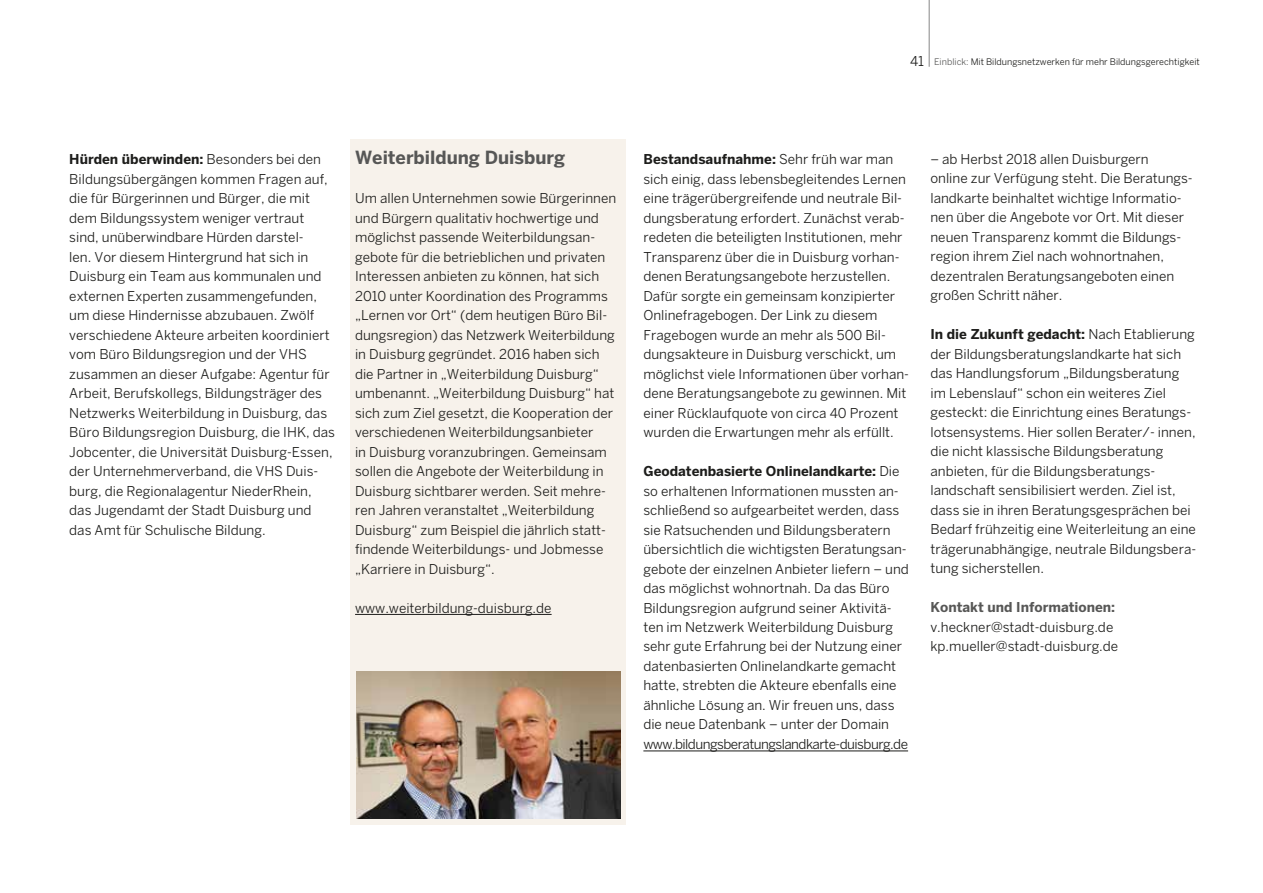
<style>
.page{position:relative;width:1263px;height:893px;background:#fff}
.page>*{position:absolute;margin:0;border:0;box-sizing:border-box;transform-origin:0 0}
.t1{font:700 18px "Benton Sans";color:#575756}
.t2{font:13.5px/19.5px "Benton Sans";color:#1d1d1b}
.t3{font:700 13.5px "Benton Sans";color:#575756}
.t4{font:9px "Benton Sans";color:#1d1d1b}
.s1{font-size:13.5px}
.s2{color:#575756}
.s3{font-weight:700}
</style>
<div class="page">
<hr style="left:929px;top:0;width:1px;height:67px;background:#878787">
<div style="left:350px;top:139px;width:276px;height:686px;background:#f7f2eb"></div>
<hr style="left:643px;top:751px;width:265px;height:1px;background:#1d1d1b">
<hr style="left:355px;top:614px;width:197px;height:1px;background:#1d1d1b">
<img style="left:356px;top:672px;width:264px;height:147px">
<p class="t4" style="left:910px;top:56px;width:291px"><span class="s1">41</span> <span class="s2">Einblick:</span> Mit Bildungsnetzwerken für mehr Bildungsgerechtigkeit</p>
<h1 class="t1" style="left:355px;top:147px;width:212px">Weiterbildung Duisburg</h1>
<p class="t2" style="left:355px;top:188px;width:263px">Um allen Unternehmen sowie Bürgerinnen und Bürgern qualitativ hochwertige und möglichst passende Weiterbildungsan&shy;gebote für die betrieblichen und privaten Interessen anbieten zu können, hat sich 2010 unter Koordination des Programms „Lernen vor Ort“ (dem heutigen Büro Bil&shy;dungsregion) das Netzwerk Weiterbildung in Duisburg gegründet. 2016 haben sich die Partner in „Weiterbildung Duisburg“ umbenannt. „Weiterbildung Duisburg“ hat sich zum Ziel gesetzt, die Kooperation der verschiedenen Weiterbildungsanbieter<br>in Duisburg voranzubringen. Gemeinsam sollen die Angebote der Weiterbildung in Duisburg sichtbarer werden. Seit mehre&shy;ren Jahren veranstaltet „Weiterbildung Duisburg“ zum Beispiel die jährlich statt&shy;findende Weiterbildungs- und Jobmesse „Karriere in Duisburg“.</p>
<p class="t2" style="left:355px;top:598px;width:198px">www.weiterbildung-duisburg.de</p>
<p class="t2" style="left:69px;top:149px;width:267px"><span class="s3">Hürden überwinden:</span> Besonders bei den Bildungsübergängen kommen Fragen auf, die für Bürgerinnen und Bürger, die mit dem Bildungssystem weniger vertraut sind, unüberwindbare Hürden darstel-<br>len. Vor diesem Hintergrund hat sich in Duisburg ein Team aus kommunalen und externen Experten zusammengefunden, um diese Hindernisse abzubauen. Zwölf verschiedene Akteure arbeiten koordiniert vom Büro Bildungsregion und der VHS zusammen an dieser Aufgabe: Agentur für Arbeit, Berufskollegs, Bildungsträger des Netzwerks Weiterbildung in Duisburg, das Büro Bildungsregion Duisburg, die IHK, das Jobcenter, die Universität Duisburg-Essen, der Unternehmerverband, die VHS Duis&shy;burg, die Regionalagentur NiederRhein, das Jugendamt der Stadt Duisburg und das Amt für Schulische Bildung.</p>
<p class="t2" style="left:643px;top:149px;width:267px"><span class="s3">Bestandsaufnahme:</span> Sehr früh war man sich einig, dass lebensbegleitendes Lernen eine trägerübergreifende und neutrale Bil&shy;dungsberatung erfordert. Zunächst verab&shy;redeten die beteiligten Institutionen, mehr Transparenz über die in Duisburg vorhan&shy;denen Beratungsangebote herzustellen.<br>Dafür sorgte ein gemeinsam konzipierter Onlinefragebogen. Der Link zu diesem Fragebogen wurde an mehr als 500 Bil&shy;dungsakteure in Duisburg verschickt, um möglichst viele Informationen über vorhan&shy;dene Beratungsangebote zu gewinnen. Mit einer Rücklaufquote von circa 40 Prozent wurden die Erwartungen mehr als erfüllt.</p>
<p class="t2" style="left:643px;top:461px;width:267px"><span class="s3">Geodatenbasierte Onlinelandkarte:</span> Die so erhaltenen Informationen mussten an&shy;schließend so aufgearbeitet werden, dass sie Ratsuchenden und Bildungsberatern übersichtlich die wichtigsten Beratungsan&shy;gebote der einzelnen Anbieter liefern – und das möglichst wohnortnah. Da das Büro Bildungsregion aufgrund seiner Aktivitä&shy;ten im Netzwerk Weiterbildung Duisburg sehr gute Erfahrung bei der Nutzung einer datenbasierten Onlinelandkarte gemacht hatte, strebten die Akteure ebenfalls eine ähnliche Lösung an. Wir freuen uns, dass die neue Datenbank – unter der Domain www.bildungsberatungslandkarte-duisburg.de</p>
<p class="t2" style="left:930px;top:149px;width:264px">– ab Herbst 2018 allen Duisburgern<br>online zur Verfügung steht. Die Beratungs&shy;landkarte beinhaltet wichtige Informatio&shy;nen über die Angebote vor Ort. Mit dieser neuen Transparenz kommt die Bildungs&shy;region ihrem Ziel nach wohnortnahen, dezentralen Beratungsangeboten einen großen Schritt näher.</p>
<p class="t2" style="left:930px;top:325px;width:267px"><span class="s3">In die Zukunft gedacht:</span> Nach Etablierung der Bildungsberatungslandkarte hat sich das Handlungsforum „Bildungsberatung im Lebenslauf“ schon ein weiteres Ziel gesteckt: die Einrichtung eines Beratungs&shy;lotsensystems. Hier sollen Berater/- innen, die nicht klassische Bildungsberatung anbieten, für die Bildungsberatungs&shy;landschaft sensibilisiert werden. Ziel ist, dass sie in ihren Beratungsgesprächen bei Bedarf frühzeitig eine Weiterleitung an eine trägerunabhängige, neutrale Bildungsbera&shy;tung sicherstellen.</p>
<p class="t3" style="left:930px;top:599px;width:186px">Kontakt und Informationen:</p>
<p class="t2" style="left:930px;top:617px;width:189px">v.heckner@stadt-duisburg.de kp.mueller@stadt-duisburg.de</p>
</div>
